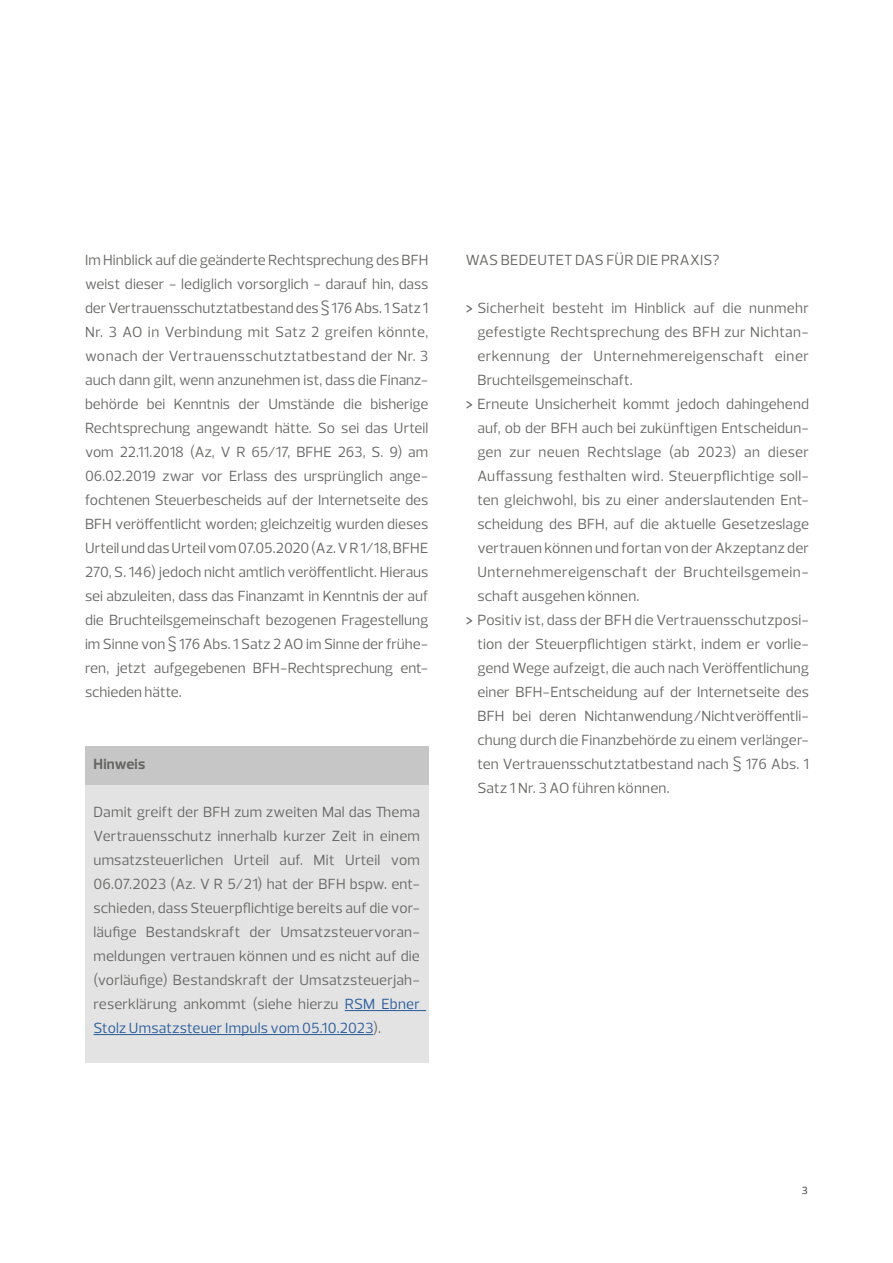
<style>
.page{position:relative;width:893px;height:1263px;background:#fff}
.page>*{position:absolute;margin:0;border:0;box-sizing:border-box;transform-origin:0 0}
.t1{font:15px/24px "Prelo";letter-spacing:.01em;color:#666665;text-align:justify}
.t2{font:15px "Prelo";letter-spacing:.03em;color:#666665}
.t3{font:700 15px "Prelo";letter-spacing:.015em;color:#666665}
.t4{font:10.5px "Prelo";color:#666665}
.s1{color:#275b9b}
.s2{font-size:21px}
</style>
<div class="page">
<div style="left:85px;top:749px;width:343px;height:314px;background:#e3e3e3"></div>
<div style="left:85px;top:746px;width:343px;height:38px;background:#c6c6c6"></div>
<hr style="left:345px;top:1010px;width:81px;height:1px;background:#275b9b">
<hr style="left:94px;top:1034px;width:279px;height:1px;background:#275b9b">
<p class="t1" style="left:85px;top:248px;width:345px">Im Hinblick auf die geänderte Rechtsprechung des BFH weist dieser - lediglich vorsorglich - darauf hin, dass der Vertrauensschutztatbestand des § 176 Abs. 1 Satz 1<br>Nr. 3 AO in Verbindung mit Satz 2 greifen könnte, wonach der Vertrauensschutztatbestand der Nr. 3 auch dann gilt, wenn anzunehmen ist, dass die Finanz&shy;behörde bei Kenntnis der Umstände die bisherige Rechtsprechung angewandt hätte. So sei das Urteil vom 22.11.2018 (Az, V R 65/17, BFHE 263, S. 9) am 06.02.2019 zwar vor Erlass des ursprünglich ange&shy;fochtenen Steuerbescheids auf der Internetseite des BFH veröffentlicht worden; gleichzeitig wurden dieses Urteil und das Urteil vom 07.05.2020 (Az. V R 1/18, BFHE 270, S. 146) jedoch nicht amtlich veröffentlicht. Hieraus sei abzuleiten, dass das Finanzamt in Kenntnis der auf die Bruchteilsgemeinschaft bezogenen Fragestellung im Sinne von § 176 Abs. 1 Satz 2 AO im Sinne der frühe&shy;ren, jetzt aufgegebenen BFH-Rechtsprechung ent&shy;schieden hätte.</p>
<p class="t3" style="left:94px;top:755px;width:53px">Hinweis</p>
<p class="t1" style="left:94px;top:800px;width:328px">Damit greift der BFH zum zweiten Mal das Thema Vertrauensschutz innerhalb kurzer Zeit in einem umsatzsteuerlichen Urteil auf. Mit Urteil vom 06.07.2023 (Az. V R 5/21) hat der BFH bspw. ent&shy;schieden, dass Steuerpflichtige bereits auf die vor&shy;läufige Bestandskraft der Umsatzsteuervoran&shy;meldungen vertrauen können und es nicht auf die (vorläufige) Bestandskraft der Umsatzsteuerjah&shy;reserklärung ankommt (siehe hierzu <span class="s1">RSM Ebner Stolz Umsatzsteuer Impuls vom 05.10.2023</span>).</p>
<p class="t1" style="left:466px;top:248px;width:255px">WAS BEDEUTET DAS FÜR DIE PRAXIS?</p>
<p class="t1" style="left:466px;top:296px;width:345px"><span class="s2">›</span> Sicherheit besteht im Hinblick auf die nunmehr</p>
<p class="t1" style="left:477px;top:320px;width:333px">gefestigte Rechtsprechung des BFH zur Nichtan-</p>
<p class="t2" style="left:477px;top:347px;width:333px">erkennung der Unternehmereigenschaft einer</p>
<p class="t1" style="left:477px;top:368px;width:157px">Bruchteilsgemeinschaft.</p>
<p class="t1" style="left:466px;top:392px;width:345px"><span class="s2">›</span> Erneute Unsicherheit kommt jedoch dahingehend</p>
<p class="t1" style="left:477px;top:416px;width:333px">auf, ob der BFH auch bei zukünftigen Entscheidun-</p>
<p class="t1" style="left:477px;top:440px;width:333px">gen zur neuen Rechtslage (ab 2023) an dieser</p>
<p class="t1" style="left:477px;top:464px;width:333px">Auffassung festhalten wird. Steuerpflichtige soll-</p>
<p class="t1" style="left:477px;top:488px;width:333px">ten gleichwohl, bis zu einer anderslautenden Ent-</p>
<p class="t1" style="left:477px;top:512px;width:333px">scheidung des BFH, auf die aktuelle Gesetzeslage</p>
<p class="t1" style="left:477px;top:536px;width:333px">vertrauen können und fortan von der Akzeptanz der</p>
<p class="t2" style="left:477px;top:563px;width:333px">Unternehmereigenschaft der Bruchteilsgemein-</p>
<p class="t1" style="left:477px;top:584px;width:164px">schaft ausgehen können.</p>
<p class="t1" style="left:466px;top:608px;width:345px"><span class="s2">›</span> Positiv ist, dass der BFH die Vertrauensschutzposi-</p>
<p class="t1" style="left:477px;top:632px;width:333px">tion der Steuerpflichtigen stärkt, indem er vorlie-</p>
<p class="t1" style="left:477px;top:656px;width:333px">gend Wege aufzeigt, die auch nach Veröffentlichung</p>
<p class="t1" style="left:477px;top:680px;width:333px">einer BFH-Entscheidung auf der Internetseite des</p>
<p class="t1" style="left:477px;top:704px;width:333px">BFH bei deren Nichtanwendung/Nichtveröffentli-</p>
<p class="t1" style="left:477px;top:728px;width:333px">chung durch die Finanzbehörde zu einem verlänger-</p>
<p class="t1" style="left:477px;top:752px;width:333px">ten Vertrauensschutztatbestand nach § 176 Abs. 1</p>
<p class="t1" style="left:477px;top:776px;width:194px">Satz 1 Nr. 3 AO führen können.</p>
<p class="t4" style="left:802px;top:1184px;width:7px">3</p>
</div>
